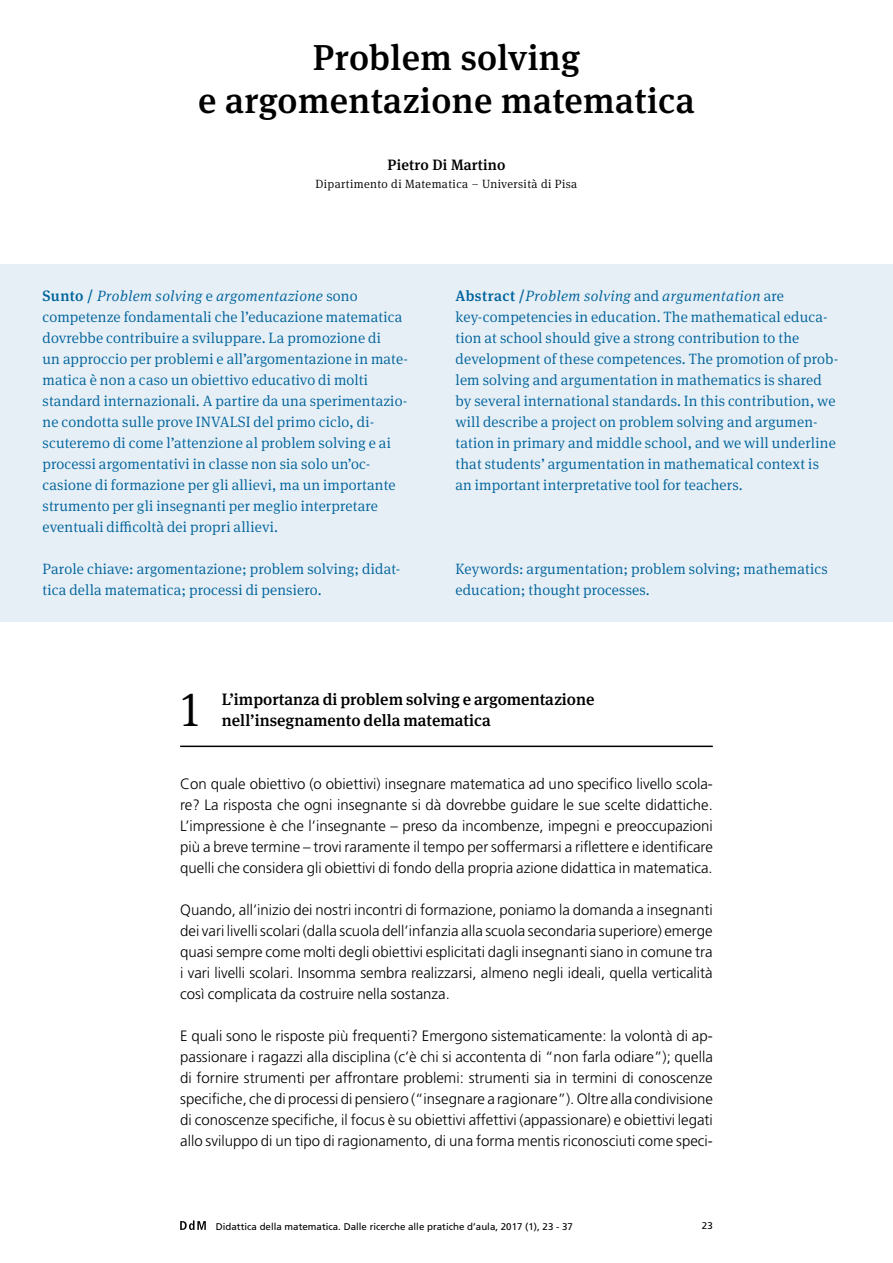
<style>
.page{position:relative;width:893px;height:1263px;background:#fff}
.page>*{position:absolute;margin:0;border:0;box-sizing:border-box;transform-origin:0 0}
.t1{font:300 49.5px "Meta Serif OT";color:#000}
.t2{font:500 36px/43.5px "Meta Serif OT";letter-spacing:.01em;color:#000;text-align:center}
.t3{font:500 16.5px/21px "Meta Serif OT";color:#000}
.t4{font:300 15px/21px "Frutiger LT";color:#000;text-align:justify}
.t5{font:300 15px/21px "Meta Serif OT";letter-spacing:.01em;color:#00639d}
.t6{font:500 15px "Meta Serif OT";letter-spacing:.01em;color:#000}
.t7{font:300 12px "Meta Serif OT";letter-spacing:.03em;color:#000}
.t8{font:9.75px "Frutiger CE";color:#000}
.s1{font-weight:500}
.s2{font-style:italic}
</style>
<div class="page">
<svg style="left:180px;top:1220px;width:26px;height:10px"></svg>
<div style="left:0;top:264px;width:893px;height:357px;background:#e6eff5"></div>
<hr style="left:180px;top:746px;width:533px;height:1px;background:#000">
<h2 class="t2" style="left:198px;top:36px;width:498px">Problem solving<br>e argomentazione matematica</h2>
<p class="t6" style="left:387px;top:156px;width:119px">Pietro Di Martino</p>
<p class="t7" style="left:316px;top:177px;width:263px">Dipartimento di Matematica – Università di Pisa</p>
<p class="t5" style="left:43px;top:285px;width:367px"><span class="s1">Sunto /</span> <span class="s2">Problem solving</span> e <span class="s2">argomentazione</span> sono competenze fondamentali che l’educazione matematica dovrebbe contribuire a sviluppare. La promozione di<br>un approccio per problemi e all’argomentazione in mate&shy;matica è non a caso un obiettivo educativo di molti standard internazionali. A partire da una sperimentazio&shy;ne condotta sulle prove INVALSI del primo ciclo, di&shy;scuteremo di come l’attenzione al problem solving e ai processi argomentativi in classe non sia solo un’oc&shy;casione di formazione per gli allievi, ma un importante strumento per gli insegnanti per meglio interpretare eventuali difficoltà dei propri allievi.</p>
<p class="t5" style="left:43px;top:558px;width:359px">Parole chiave: argomentazione; problem solving; didat&shy;tica della matematica; processi di pensiero.</p>
<p class="t5" style="left:455px;top:285px;width:384px"><span class="s1">Abstract /</span><span class="s2">Problem solving</span> and <span class="s2">argumentation</span> are key-competencies in education. The mathematical educa&shy;tion at school should give a strong contribution to the development of these competences. The promotion of prob&shy;lem solving and argumentation in mathematics is shared by several international standards. In this contribution, we will describe a project on problem solving and argumen&shy;tation in primary and middle school, and we will underline that students’ argumentation in mathematical context is an important interpretative tool for teachers.</p>
<p class="t5" style="left:455px;top:558px;width:374px">Keywords: argumentation; problem solving; mathematics education; thought processes.</p>
<h1 class="t1" style="left:180px;top:678px;width:21px">1</h1>
<p class="t3" style="left:222px;top:689px;width:374px">L’importanza di problem solving e argomentazione nell’insegnamento della matematica</p>
<p class="t4" style="left:180px;top:774px;width:534px">Con quale obiettivo (o obiettivi) insegnare matematica ad uno specifico livello scola&shy;re? La risposta che ogni insegnante si dà dovrebbe guidare le sue scelte didattiche.<br>L’impressione è che l’insegnante – preso da incombenze, impegni e preoccupazioni più a breve termine – trovi raramente il tempo per soffermarsi a riflettere e identificare quelli che considera gli obiettivi di fondo della propria azione didattica in matematica.</p>
<p class="t4" style="left:180px;top:900px;width:534px">Quando, all’inizio dei nostri incontri di formazione, poniamo la domanda a insegnanti dei vari livelli scolari (dalla scuola dell’infanzia alla scuola secondaria superiore) emerge quasi sempre come molti degli obiettivi esplicitati dagli insegnanti siano in comune tra i vari livelli scolari. Insomma sembra realizzarsi, almeno negli ideali, quella verticalità così complicata da costruire nella sostanza.</p>
<p class="t4" style="left:180px;top:1026px;width:534px">E quali sono le risposte più frequenti? Emergono sistematicamente: la volontà di ap&shy;passionare i ragazzi alla disciplina (c’è chi si accontenta di “non farla odiare”); quella di fornire strumenti per affrontare problemi: strumenti sia in termini di conoscenze specifiche, che di processi di pensiero (“insegnare a ragionare”). Oltre alla condivisione di conoscenze specifiche, il focus è su obiettivi affettivi (appassionare) e obiettivi legati allo sviluppo di un tipo di ragionamento, di una forma mentis riconosciuti come speci-</p>
<p class="t8" style="left:216px;top:1221px;width:359px">Didattica della matematica. Dalle ricerche alle pratiche d’aula, 2017 (1), 23 - 37</p>
<p class="t8" style="left:702px;top:1220px;width:12px">23</p>
</div>
